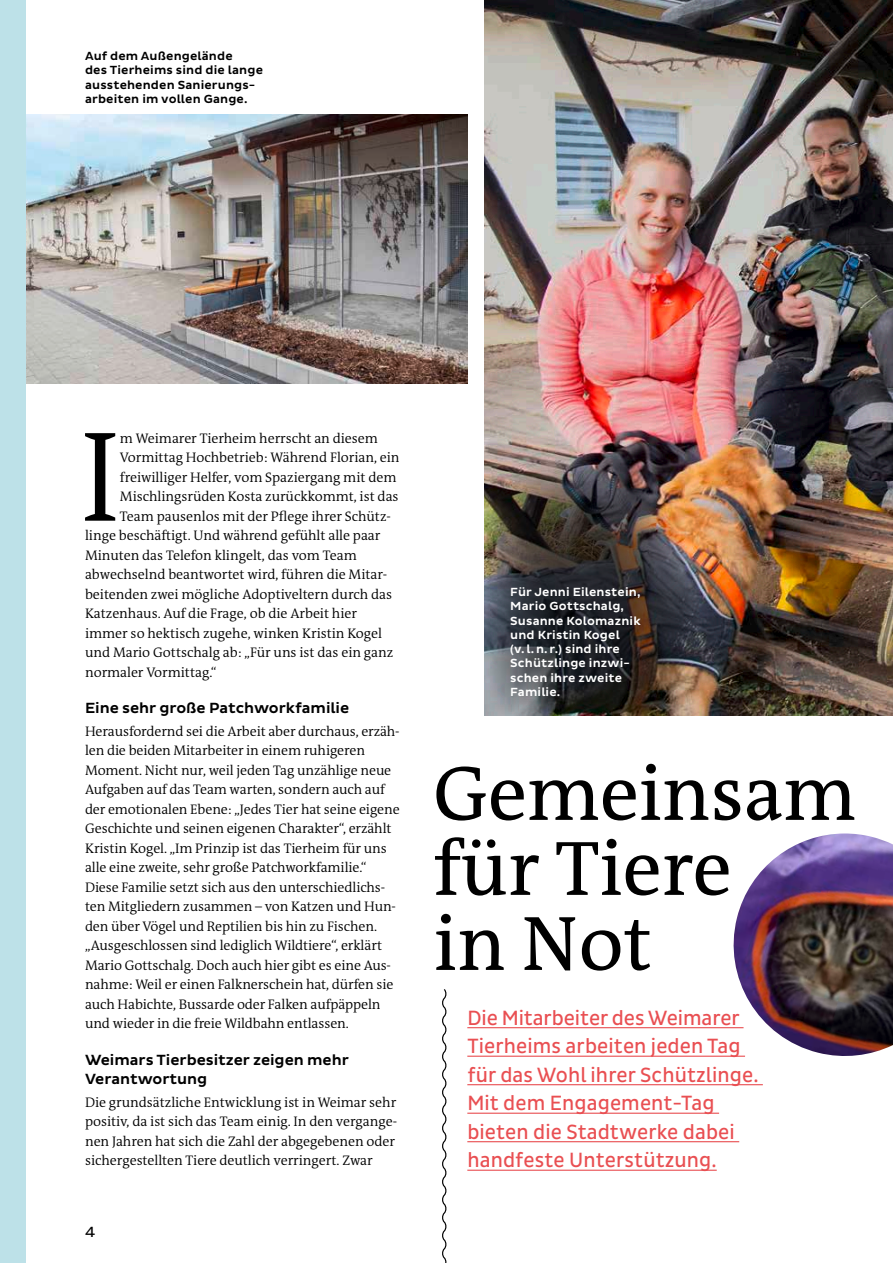
<style>
.page{position:relative;width:893px;height:1263px;background:#fff}
.page>*{position:absolute;margin:0;border:0;box-sizing:border-box;transform-origin:0 0}
.t1{font:300 129.6px "The Antiqua B W4";color:#000}
.t2{font:78px/75px "The Antiqua B W5 Plain";letter-spacing:-.01em;color:#000}
.t3{font:21px/28.5px "Pluto Sans Cond";letter-spacing:.005em;color:#e94f52}
.t4{font:500 15px/19.5px "Pluto Sans";letter-spacing:-.005em;color:#000}
.t5{font:15px "Pluto Sans";color:#000}
.t6{font:300 13.95px/19.5px "The Antiqua B W4";letter-spacing:-.01em;color:#000}
.t7{font:500 12px/14.2px "Pluto Sans";letter-spacing:.01em;color:#fff}
.t8{font:500 12px/14.2px "Pluto Sans";letter-spacing:.01em;color:#000}
</style>
<div class="page">
<img style="left:485px;top:0;width:408px;height:716px">
<hr style="left:467px;top:1027px;width:276px;height:1px;background:#e94f52">
<hr style="left:467px;top:1056px;width:278px;height:1px;background:#e94f52">
<hr style="left:467px;top:1084px;width:296px;height:1px;background:#e94f52">
<hr style="left:467px;top:1113px;width:252px;height:1px;background:#e94f52">
<hr style="left:467px;top:1141px;width:272px;height:1px;background:#e94f52">
<hr style="left:467px;top:1170px;width:250px;height:1px;background:#e94f52">
<svg style="left:442px;top:989px;width:5px;height:274px"></svg>
<img style="left:26px;top:115px;width:442px;height:269px">
<img style="left:722px;top:833px;width:171px;height:224px">
<div style="left:0;top:0;width:26px;height:1263px;background:#bde1e8"></div>
<img style="left:485px;top:462px;width:213px;height:254px">
<p class="t8" style="left:85px;top:49px;width:179px">Auf dem Außengelände<br>des Tierheims sind die lange ausstehenden Sanierungs&shy;arbeiten im vollen Gange.</p>
<h1 class="t1" style="left:80px;top:394px;width:42px">I</h1>
<p class="t6" style="left:120px;top:428px;width:260px">m Weimarer Tierheim herrscht an diesem</p>
<p class="t6" style="left:120px;top:448px;width:281px">Vormittag Hochbetrieb: Während Florian, ein</p>
<p class="t6" style="left:120px;top:467px;width:278px">freiwilliger Helfer, vom Spaziergang mit dem</p>
<p class="t6" style="left:120px;top:487px;width:280px">Mischlingsrüden Kosta zurückkommt, ist das</p>
<p class="t6" style="left:120px;top:506px;width:272px">Team pausenlos mit der Pflege ihrer Schütz-</p>
<p class="t6" style="left:85px;top:526px;width:297px">linge beschäftigt. Und während gefühlt alle paar</p>
<p class="t6" style="left:85px;top:545px;width:273px">Minuten das Telefon klingelt, das vom Team</p>
<p class="t6" style="left:85px;top:565px;width:304px">abwechselnd beantwortet wird, führen die Mitar-</p>
<p class="t6" style="left:85px;top:584px;width:309px">beitenden zwei mögliche Adoptiveltern durch das</p>
<p class="t6" style="left:85px;top:604px;width:273px">Katzenhaus. Auf die Frage, ob die Arbeit hier</p>
<p class="t6" style="left:85px;top:623px;width:299px">immer so hektisch zugehe, winken Kristin Kogel</p>
<p class="t6" style="left:85px;top:643px;width:310px">und Mario Gottschalg ab: „Für uns ist das ein ganz</p>
<p class="t6" style="left:85px;top:663px;width:133px">normaler Vormittag.“</p>
<p class="t4" style="left:85px;top:698px;width:266px">Eine sehr große Patchworkfamilie</p>
<p class="t6" style="left:85px;top:721px;width:316px">Herausfordernd sei die Arbeit aber durchaus, erzäh&shy;len die beiden Mitarbeiter in einem ruhigeren Moment. Nicht nur, weil jeden Tag unzählige neue Aufgaben auf das Team warten, sondern auch auf der emotionalen Ebene: „Jedes Tier hat seine eigene Geschichte und seinen eigenen Charakter“, erzählt Kristin Kogel. „Im Prinzip ist das Tierheim für uns alle eine zweite, sehr große Patchworkfamilie.“ Diese Familie setzt sich aus den unterschiedlichs&shy;ten Mitgliedern zusammen – von Katzen und Hun&shy;den über Vögel und Reptilien bis hin zu Fischen. „Ausgeschlossen sind lediglich Wildtiere“, erklärt Mario Gottschalg. Doch auch hier gibt es eine Aus&shy;nahme: Weil er einen Falknerschein hat, dürfen sie auch Habichte, Bussarde oder Falken aufpäppeln und wieder in die freie Wildbahn entlassen.</p>
<p class="t4" style="left:85px;top:1050px;width:265px">Weimars Tierbesitzer zeigen mehr<br>Verantwortung</p>
<p class="t6" style="left:85px;top:1092px;width:314px">Die grundsätzliche Entwicklung ist in Weimar sehr positiv, da ist sich das Team einig. In den vergange&shy;nen Jahren hat sich die Zahl der abgegebenen oder sichergestellten Tiere deutlich verringert. Zwar</p>
<p class="t5" style="left:85px;top:1224px;width:12px">4</p>
<p class="t7" style="left:510px;top:585px;width:132px">Für Jenni Eilenstein,<br>Mario Gottschalg,<br>Susanne Kolomaznik und Kristin Kogel (v.l.n. r.) sind ihre<br>Schützlinge inzwi&shy;schen ihre zweite<br>Familie.</p>
<h2 class="t2" style="left:433px;top:757px;width:425px">Gemeinsam für Tiere<br>in Not</h2>
<h3 class="t3" style="left:467px;top:1004px;width:293px">Die Mitarbeiter des Weimarer<br>Tierheims arbeiten jeden Tag für das Wohl ihrer Schützlinge.<br>Mit dem Engagement-Tag bieten die Stadtwerke dabei handfeste Unterstützung.</h3>
</div>
